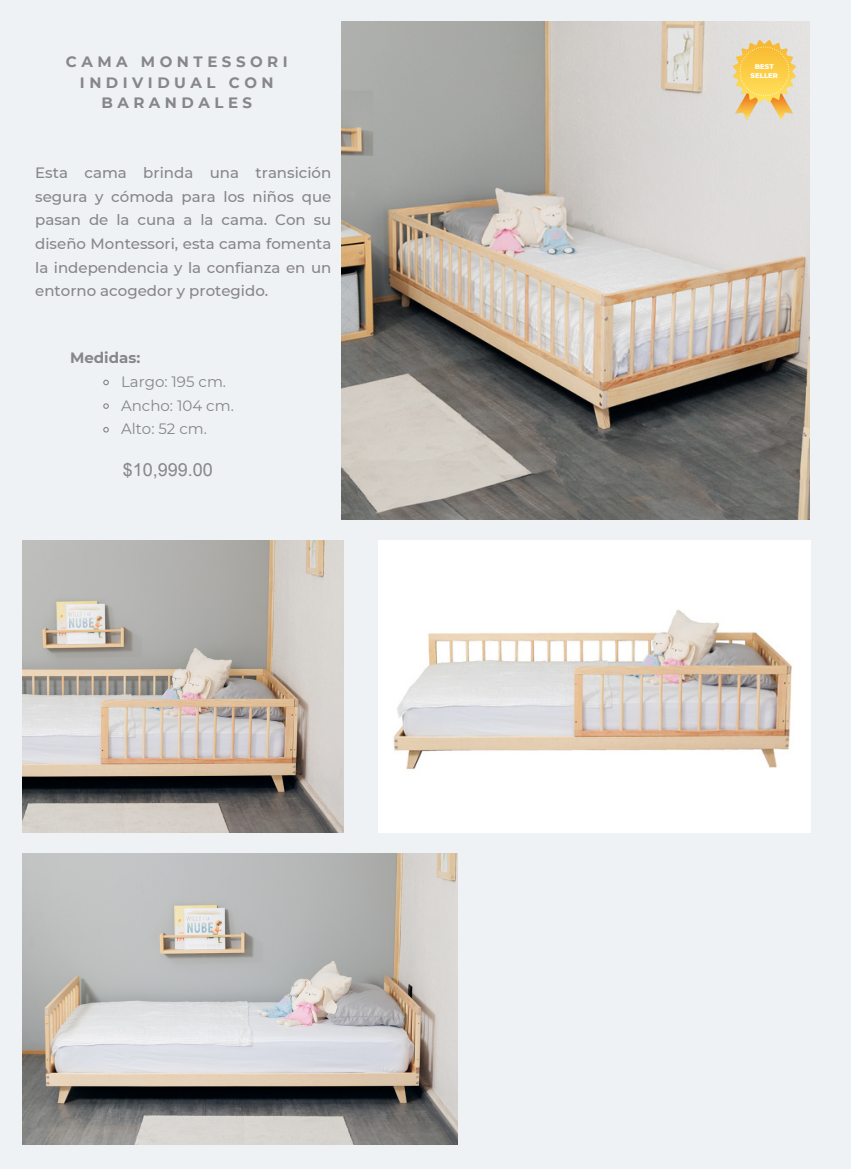
<style>
.page{position:relative;width:851px;height:1169px;background:#fff}
.page>*{position:absolute;margin:0;border:0;box-sizing:border-box;transform-origin:0 0}
.t1{font:18px "Arial";color:#87868a}
.t2{font:500 15px/23.7px "Montserrat";color:#87868a;text-align:justify}
.t3{font:700 15px/20.2px "Montserrat";letter-spacing:.3em;color:#87868a;text-align:center}
.t4{font:15px "Montserrat";color:#87868a}
.t5{font:700 15px "Montserrat";color:#87868a}
.t6{font:800 6.9px "Montserrat";color:#fff}
.s1{font-style:inherit}
</style>
<div class="page">
<div style="left:0;top:0;width:850px;height:1169px;background:#eef2f4"></div>
<img style="left:341px;top:21px;width:468px;height:499px">
<img style="left:733px;top:41px;width:62px;height:79px">
<img style="left:379px;top:541px;width:431px;height:291px">
<img style="left:22px;top:853px;width:436px;height:292px">
<img style="left:22px;top:541px;width:322px;height:291px">
<svg style="left:103px;top:379px;width:6px;height:7px"></svg>
<svg style="left:103px;top:403px;width:6px;height:6px"></svg>
<svg style="left:103px;top:427px;width:6px;height:6px"></svg>
<p class="t3" style="left:66px;top:52px;width:223px">CAMA MONTESSORI<br>INDIVIDUAL CON<br>BARANDALES</p>
<p class="t2" style="left:35px;top:161px;width:298px">Esta cama brinda una transición segura y cómoda para los niños que pasan de la cuna a la cama. Con su diseño Montessori, esta cama fomenta la independencia y la confianza en un entorno acogedor y protegido.</p>
<p class="t5" style="left:70px;top:349px;width:72px">Medidas:</p>
<p class="t4" style="left:121px;top:372px;width:106px">Largo: 195 cm.</p>
<p class="t4" style="left:121px;top:396px;width:114px">Ancho: 104 cm.</p>
<p class="t4" style="left:121px;top:420px;width:87px">Alto: 52 cm.</p>
<p class="t1" style="left:123px;top:458px;width:92px">$<span class="s1">10</span>,<span class="s1">9</span>99.00</p>
<p class="t6" style="left:754px;top:62px;width:20px">BEST</p>
<p class="t6" style="left:750px;top:71px;width:29px">SELLER</p>
</div>
